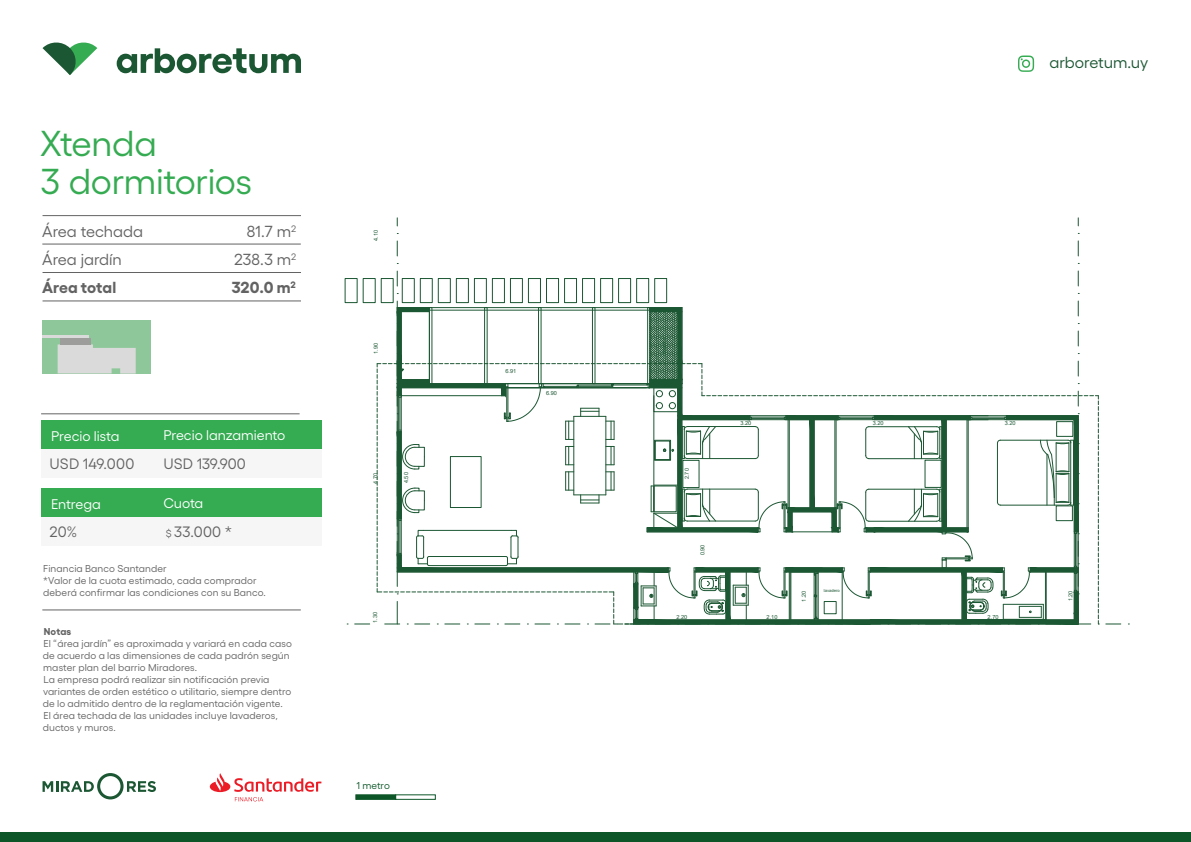
<style>
.page{position:relative;width:1191px;height:842px;background:#fff}
.page>*{position:absolute;margin:0;border:0;box-sizing:border-box;transform-origin:0 0}
.t1{font:36px/38px "Gellix";letter-spacing:-.01em;color:#35ab52}
.t2{font:16px "Gellix";color:#646363}
.t3{font:700 16px "Gellix";color:#646363}
.t4{font:16px "Gellix";letter-spacing:-.005em;color:#1c5733}
.t5{font:15px "Gellix";letter-spacing:.005em;color:#646363}
.t6{font:14px "Gellix";letter-spacing:-.005em;color:#fff}
.t7{font:10px/12px "Gellix";letter-spacing:.01em;color:#646363}
.t8{font:10px "Gellix";color:#0d5628}
.t9{font:700 10px "Gellix";letter-spacing:.015em;color:#646363}
.t10{font:5.6px "Arial";color:#1c5733}
.t11{font:4.2px "Arial";color:#1c5733}
.s1{font-size:10px}
</style>
<div class="page">
<div style="left:0;top:832px;width:1191px;height:10px;background:#0d5628"></div>
<hr style="left:356px;top:795px;width:40px;height:4px;background:#0d5628">
<svg style="left:355px;top:624px;width:15px;height:1px"></svg>
<svg style="left:1105px;top:624px;width:15px;height:1px"></svg>
<div style="left:363px;top:278px;width:12px;height:25px;border:1px solid #1c5733"></div>
<div style="left:345px;top:278px;width:12px;height:25px;border:1px solid #1c5733"></div>
<div style="left:402px;top:278px;width:12px;height:25px;border:1px solid #1c5733"></div>
<div style="left:420px;top:278px;width:12px;height:25px;border:1px solid #1c5733"></div>
<div style="left:438px;top:278px;width:12px;height:25px;border:1px solid #1c5733"></div>
<div style="left:456px;top:278px;width:12px;height:25px;border:1px solid #1c5733"></div>
<div style="left:474px;top:278px;width:12px;height:25px;border:1px solid #1c5733"></div>
<div style="left:492px;top:278px;width:12px;height:25px;border:1px solid #1c5733"></div>
<div style="left:510px;top:278px;width:12px;height:25px;border:1px solid #1c5733"></div>
<div style="left:528px;top:278px;width:12px;height:25px;border:1px solid #1c5733"></div>
<div style="left:546px;top:278px;width:12px;height:25px;border:1px solid #1c5733"></div>
<div style="left:564px;top:278px;width:12px;height:25px;border:1px solid #1c5733"></div>
<div style="left:582px;top:278px;width:12px;height:25px;border:1px solid #1c5733"></div>
<div style="left:600px;top:278px;width:12px;height:25px;border:1px solid #1c5733"></div>
<div style="left:618px;top:278px;width:12px;height:25px;border:1px solid #1c5733"></div>
<div style="left:636px;top:278px;width:13px;height:25px;border:1px solid #1c5733"></div>
<div style="left:654px;top:278px;width:12px;height:25px;border:1px solid #1c5733"></div>
<svg style="left:397px;top:271px;width:1px;height:15px"></svg>
<svg style="left:397px;top:241px;width:1px;height:15px"></svg>
<svg style="left:1078px;top:271px;width:1px;height:15px"></svg>
<svg style="left:1078px;top:241px;width:1px;height:15px"></svg>
<svg style="left:377px;top:301px;width:722px;height:324px"></svg>
<svg style="left:117px;top:48px;width:184px;height:25px"></svg>
<svg style="left:43px;top:42px;width:54px;height:33px"></svg>
<hr style="left:42px;top:244px;width:259px;height:1px;background:#646363">
<hr style="left:43px;top:215px;width:258px;height:1px;background:#646363">
<hr style="left:43px;top:272px;width:258px;height:1px;background:#646363">
<hr style="left:43px;top:301px;width:258px;height:1px;background:#646363">
<svg style="left:43px;top:773px;width:113px;height:26px"></svg>
<div style="left:42px;top:320px;width:109px;height:53px;background:#8ec89a"></div>
<svg style="left:58px;top:344px;width:78px;height:30px;background:#d1d7d2"></svg>
<div style="left:60px;top:338px;width:31px;height:7px;background:#9d9d9c"></div>
<svg style="left:42px;top:335px;width:47px;height:3px"></svg>
<hr style="left:42px;top:610px;width:259px;height:1px;background:#646363">
<svg style="left:1018px;top:56px;width:16px;height:16px"></svg>
<hr style="left:41px;top:414px;width:258px;height:1px;background:#646363">
<div style="left:41px;top:421px;width:280px;height:28px;background:#35ab52"></div>
<div style="left:41px;top:449px;width:280px;height:28px;background:#f6f6f6"></div>
<div style="left:41px;top:489px;width:280px;height:28px;background:#35ab52"></div>
<div style="left:41px;top:517px;width:280px;height:28px;background:#f6f6f6"></div>
<svg style="left:210px;top:773px;width:111px;height:28px"></svg>
<h1 class="t1" style="left:40px;top:120px;width:213px">Xtenda<br>3 dormitorios</h1>
<h2 class="t2" style="left:42px;top:219px;width:102px">Área techada</h2>
<h2 class="t2" style="left:247px;top:219px;width:51px">81.7 m<sup>2</sup></h2>
<h2 class="t2" style="left:42px;top:247px;width:81px">Área jardín</h2>
<h2 class="t2" style="left:234px;top:247px;width:64px">238.3 m<sup>2</sup></h2>
<h2 class="t3" style="left:42px;top:275px;width:76px">Área total</h2>
<h2 class="t3" style="left:232px;top:275px;width:66px">320.0 m<sup>2</sup></h2>
<h3 class="t6" style="left:51px;top:425px;width:70px">Precio lista</h3>
<h3 class="t5" style="left:50px;top:453px;width:86px">USD 149.000</h3>
<h3 class="t6" style="left:51px;top:493px;width:51px">Entrega</h3>
<h3 class="t5" style="left:50px;top:521px;width:29px">20%</h3>
<h3 class="t6" style="left:163px;top:424px;width:124px">Precio lanzamiento</h3>
<h3 class="t5" style="left:163px;top:453px;width:84px">USD 139.900</h3>
<h3 class="t6" style="left:163px;top:492px;width:42px">Cuota</h3>
<h3 class="t5" style="left:166px;top:521px;width:68px"><span class="s1">$</span> 33.000 *</h3>
<p class="t7" style="left:43px;top:561px;width:224px">Financia Banco Santander<br>*Valor de la cuota estimado, cada comprador deberá confirmar las condiciones con su Banco.</p>
<p class="t9" style="left:44px;top:623px;width:29px">Notas</p>
<p class="t7" style="left:43px;top:637px;width:251px">El “área jardín” es aproximada y variará en cada caso de acuerdo a las dimensiones de cada padrón según master plan del barrio Miradores.<br>La empresa podrá realizar sin notificación previa variantes de orden estético o utilitario, siempre dentro de lo admitido dentro de la reglamentación vigente.<br>El área techada de las unidades incluye lavaderos, ductos y muros.</p>
<p class="t10" style="left:372px;top:241px;width:12px;rotate:-90deg">4.10</p>
<p class="t10" style="left:372px;top:354px;width:12px;rotate:-90deg">1.90</p>
<p class="t10" style="left:371px;top:484px;width:12px;rotate:-90deg">4.70</p>
<p class="t10" style="left:402px;top:483px;width:12px;rotate:-90deg">4.50</p>
<p class="t10" style="left:371px;top:623px;width:12px;rotate:-90deg">1.30</p>
<p class="t8" style="left:356px;top:778px;width:35px">1 metro</p>
<p class="t10" style="left:505px;top:367px;width:12px">6.91</p>
<p class="t10" style="left:546px;top:389px;width:12px">6.90</p>
<h2 class="t4" style="left:1049px;top:50px;width:100px">arboretum.uy</h2>
<p class="t11" style="left:667px;top:338px;width:18px;rotate:90deg">parrillero</p>
<p class="t10" style="left:683px;top:479px;width:12px;rotate:-90deg">2.70</p>
<p class="t10" style="left:698px;top:555px;width:12px;rotate:-90deg">0.90</p>
<p class="t10" style="left:676px;top:613px;width:12px">2.20</p>
<p class="t10" style="left:740px;top:419px;width:12px">3.20</p>
<p class="t10" style="left:872px;top:419px;width:12px">3.20</p>
<p class="t10" style="left:766px;top:613px;width:12px">2.10</p>
<p class="t10" style="left:800px;top:601px;width:12px;rotate:-90deg">1.20</p>
<p class="t11" style="left:824px;top:588px;width:18px">lavadero</p>
<p class="t10" style="left:1004px;top:419px;width:12px">3.20</p>
<p class="t10" style="left:987px;top:613px;width:12px">2.70</p>
<p class="t10" style="left:1066px;top:601px;width:12px;rotate:-90deg">1.20</p>
</div>
